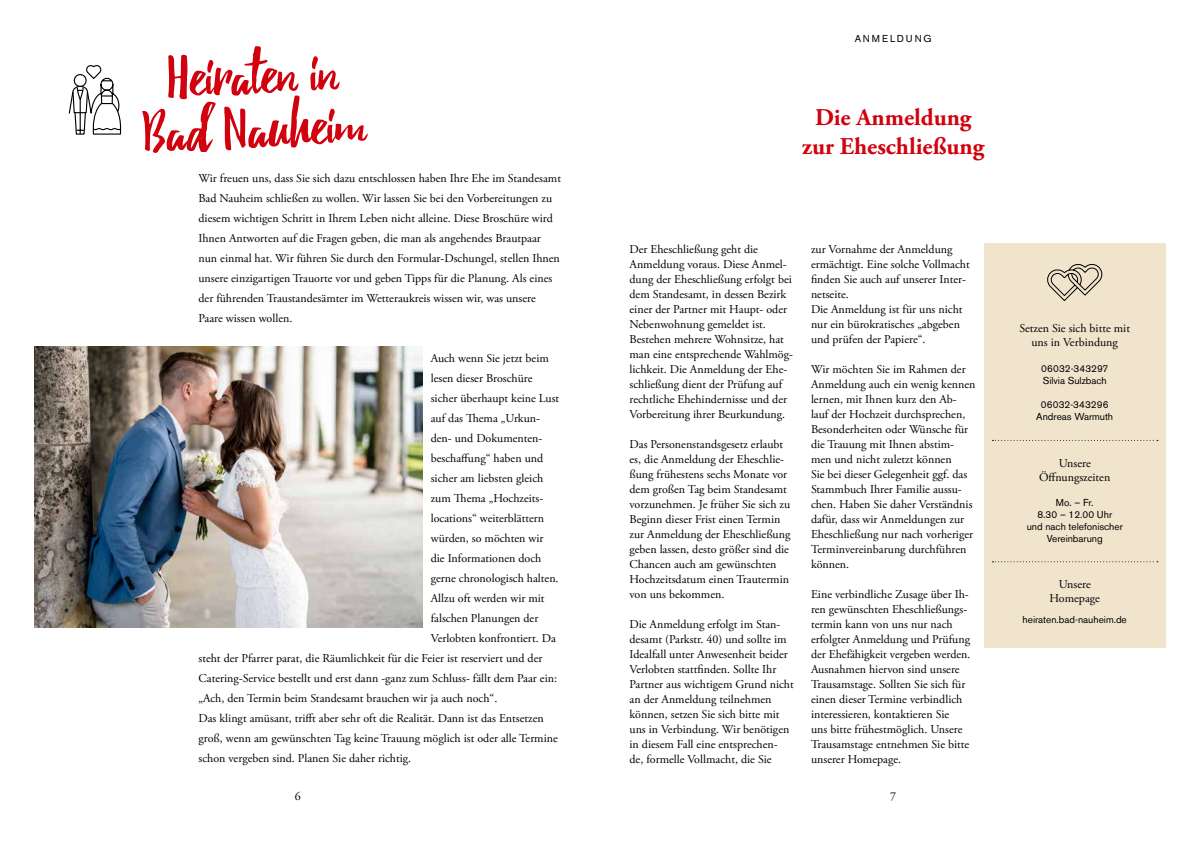
<style>
.page{position:relative;width:1191px;height:842px;background:#fff}
.page>*{position:absolute;margin:0;border:0;box-sizing:border-box;transform-origin:0 0}
.t1{font:60px/53px "Debby";color:#d1010e;text-align:center}
.t2{font:700 24px/28.8px "Adobe Garamond Pro";color:#d1010e;text-align:center}
.t3{font:12px/15px "Adobe Garamond Pro";color:#000}
.t4{font:10px/12px "Akzidenz Grotesk BE";color:#000;text-align:center}
.t5{font:10px "Akzidenz Grotesk BE";letter-spacing:.19em;color:#000}
</style>
<div class="page">
<div style="left:984px;top:243px;width:181px;height:405px;background:#f0e4cd"></div>
<svg style="left:1047px;top:264px;width:55px;height:37px"></svg>
<svg style="left:992px;top:440px;width:166px;height:1px"></svg>
<svg style="left:992px;top:561px;width:166px;height:1px"></svg>
<img style="left:34px;top:347px;width:388px;height:280px">
<svg style="left:68px;top:65px;width:54px;height:70px"></svg>
<h1 class="t1" style="left:140px;top:56px;width:225px;rotate:-2deg">Heiraten in<br>Bad Nauheim</h1>
<p class="t3" style="left:198px;top:168px;width:364px;line-height:20px">Wir freuen uns, dass Sie sich dazu entschlossen haben Ihre Ehe im Standesamt Bad Nauheim schließen zu wollen. Wir lassen Sie bei den Vorbereitungen zu diesem wichtigen Schritt in Ihrem Leben nicht alleine. Diese Broschüre wird Ihnen Antworten auf die Fragen geben, die man als angehendes Brautpaar nun einmal hat. Wir führen Sie durch den Formular-Dschungel, stellen Ihnen unsere einzigartigen Trauorte vor und geben Tipps für die Planung. Als eines der führenden Traustandesämter im Wetteraukreis wissen wir, was unsere Paare wissen wollen.</p>
<p class="t3" style="left:431px;top:351px;width:120px">Auch wenn Sie jetzt beim</p>
<p class="t3" style="left:431px;top:371px;width:103px">lesen dieser Broschüre</p>
<p class="t3" style="left:431px;top:391px;width:130px">sicher überhaupt keine Lust</p>
<p class="t3" style="left:431px;top:411px;width:111px">auf das Thema „Urkun-</p>
<p class="t3" style="left:431px;top:431px;width:113px">den- und Dokumenten-</p>
<p class="t3" style="left:431px;top:451px;width:114px">beschaffung“ haben und</p>
<p class="t3" style="left:431px;top:471px;width:114px">sicher am liebsten gleich</p>
<p class="t3" style="left:431px;top:491px;width:114px">zum Thema „Hochzeits-</p>
<p class="t3" style="left:431px;top:511px;width:115px">locations“ weiterblättern</p>
<p class="t3" style="left:431px;top:531px;width:114px">würden, so möchten wir</p>
<p class="t3" style="left:431px;top:551px;width:112px">die Informationen doch</p>
<p class="t3" style="left:431px;top:571px;width:129px">gerne chronologisch halten.</p>
<p class="t3" style="left:431px;top:591px;width:115px">Allzu oft werden wir mit</p>
<p class="t3" style="left:431px;top:611px;width:109px">falschen Planungen der</p>
<p class="t3" style="left:431px;top:631px;width:127px">Verlobten konfrontiert. Da</p>
<p class="t3" style="left:198px;top:651px;width:345px">steht der Pfarrer parat, die Räumlichkeit für die Feier ist reserviert und der</p>
<p class="t3" style="left:198px;top:671px;width:360px">Catering-Service bestellt und erst dann -ganz zum Schluss- fällt dem Paar ein:</p>
<p class="t3" style="left:198px;top:691px;width:300px">„Ach, den Termin beim Standesamt brauchen wir ja auch noch“.</p>
<p class="t3" style="left:198px;top:711px;width:347px">Das klingt amüsant, trifft aber sehr oft die Realität. Dann ist das Entsetzen</p>
<p class="t3" style="left:198px;top:731px;width:361px">groß, wenn am gewünschten Tag keine Trauung möglich ist oder alle Termine</p>
<p class="t3" style="left:198px;top:751px;width:214px">schon vergeben sind. Planen Sie daher richtig.</p>
<p class="t5" style="left:854px;top:32px;width:78px">ANMELDUNG</p>
<h2 class="t2" style="left:802px;top:104px;width:183px">Die Anmeldung zur Eheschließung</h2>
<p class="t3" style="left:629px;top:242px;width:165px">Der Eheschließung geht die<br>Anmeldung voraus. Diese Anmel&shy;dung der Eheschließung erfolgt bei dem Standesamt, in dessen Bezirk einer der Partner mit Haupt- oder<br>Nebenwohnung gemeldet ist.<br>Bestehen mehrere Wohnsitze, hat man eine entsprechende Wahlmög&shy;lichkeit. Die Anmeldung der Ehe&shy;schließung dient der Prüfung auf rechtliche Ehehindernisse und der<br>Vorbereitung ihrer Beurkundung.</p>
<p class="t3" style="left:629px;top:437px;width:162px">Das Personenstandsgesetz erlaubt es, die Anmeldung der Eheschlie&shy;ßung frühestens sechs Monate vor dem großen Tag beim Standesamt vorzunehmen. Je früher Sie sich zu<br>Beginn dieser Frist einen Termin zur Anmeldung der Eheschließung geben lassen, desto größer sind die<br>Chancen auch am gewünschten<br>Hochzeitsdatum einen Trautermin von uns bekommen.</p>
<p class="t3" style="left:629px;top:617px;width:166px">Die Anmeldung erfolgt im Stan&shy;desamt (Parkstr. 40) und sollte im Idealfall unter Anwesenheit beider Verlobten stattfinden. Sollte Ihr Partner aus wichtigem Grund nicht an der Anmeldung teilnehmen können, setzen Sie sich bitte mit uns in Verbindung. Wir benötigen in diesem Fall eine entsprechen&shy;de, formelle Vollmacht, die Sie</p>
<p class="t3" style="left:811px;top:242px;width:160px">zur Vornahme der Anmeldung ermächtigt. Eine solche Vollmacht finden Sie auch auf unserer Inter&shy;netseite.<br>Die Anmeldung ist für uns nicht nur ein bürokratisches „abgeben und prüfen der Papiere“.</p>
<p class="t3" style="left:811px;top:362px;width:166px">Wir möchten Sie im Rahmen der<br>Anmeldung auch ein wenig kennen lernen, mit Ihnen kurz den Ab&shy;lauf der Hochzeit durchsprechen,<br>Besonderheiten oder Wünsche für die Trauung mit Ihnen abstim&shy;men und nicht zuletzt können<br>Sie bei dieser Gelegenheit ggf. das<br>Stammbuch Ihrer Familie aussu&shy;chen. Haben Sie daher Verständnis dafür, dass wir Anmeldungen zur<br>Eheschließung nur nach vorheriger<br>Terminvereinbarung durchführen können.</p>
<p class="t3" style="left:811px;top:587px;width:161px">Eine verbindliche Zusage über Ih&shy;ren gewünschten Eheschließungs&shy;termin kann von uns nur nach erfolgter Anmeldung und Prüfung der Ehefähigkeit vergeben werden.<br>Ausnahmen hiervon sind unsere<br>Trausamstage. Sollten Sie sich für einen dieser Termine verbindlich interessieren, kontaktieren Sie<br>uns bitte frühestmöglich. Unsere<br>Trausamstage entnehmen Sie bitte unserer Homepage.</p>
<p class="t3" style="left:295px;top:789px;width:7px">6</p>
<p class="t3" style="left:890px;top:789px;width:7px">7</p>
<p class="t3" style="left:1019px;top:321px;width:112px;line-height:14.4px;text-align:center">Setzen Sie sich bitte mit uns in Verbindung</p>
<p class="t4" style="left:1041px;top:362px;width:69px;text-align:left">06032-343297<br>Silvia Sulzbach</p>
<p class="t4" style="left:1036px;top:398px;width:78px">06032-343296<br>Andreas Warmuth</p>
<p class="t3" style="left:1039px;top:456px;width:73px;line-height:14.4px;text-align:center">Unsere<br>Öffnungszeiten</p>
<p class="t4" style="left:1026px;top:497px;width:98px">Mo. – Fr.<br>8.30 – 12.00 Uhr<br>und nach telefonischer<br>Vereinbarung</p>
<p class="t3" style="left:1049px;top:577px;width:52px;line-height:14.4px;text-align:center">Unsere<br>Homepage</p>
<p class="t4" style="left:1022px;top:614px;width:106px">heiraten.bad-nauheim.de</p>
</div>
